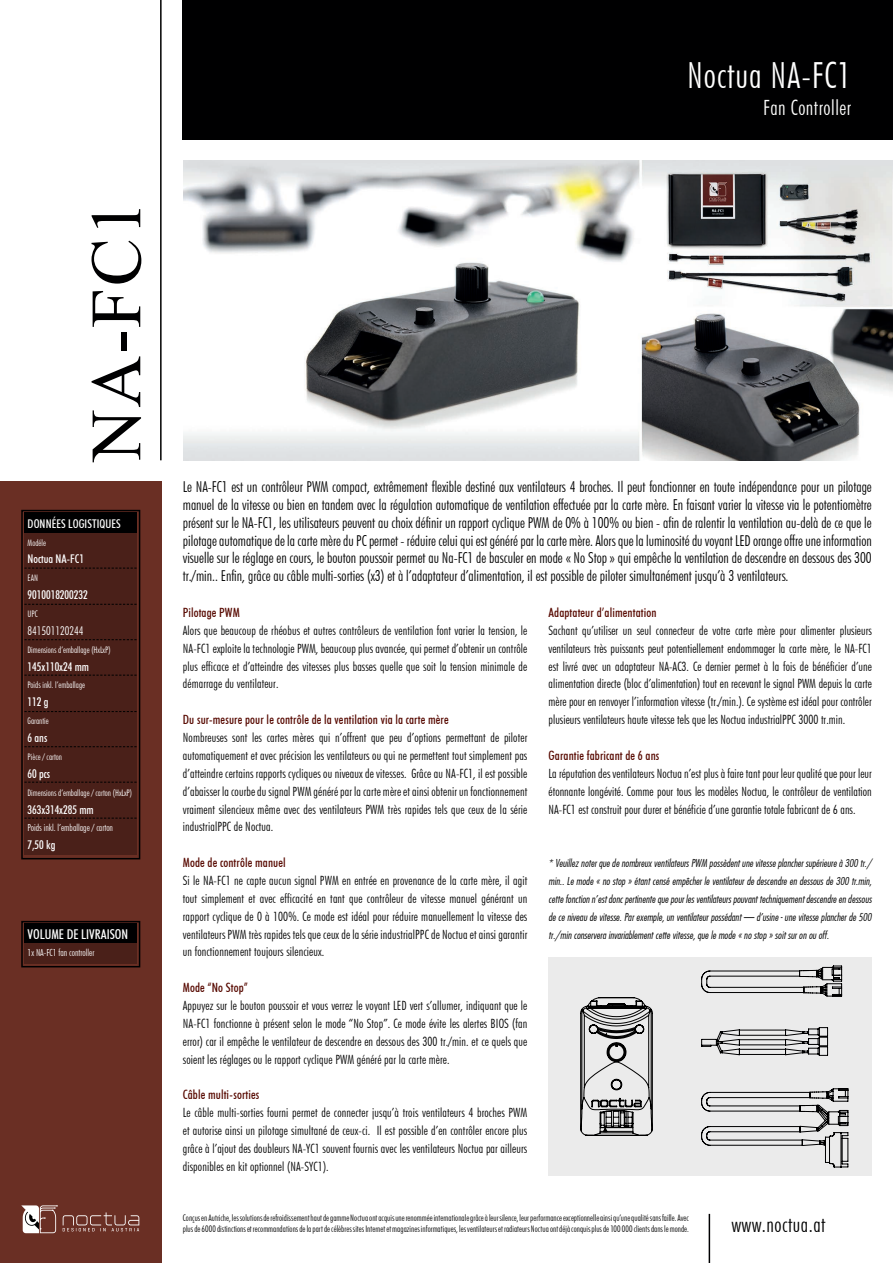
<style>
.page{position:relative;width:893px;height:1263px;background:#fff}
.page>*{position:absolute;margin:0;border:0;box-sizing:border-box;transform-origin:0 0}
.t1{font:72px "Times New Roman";color:#000001}
.t2{font:300 condensed 36px "Futura BT";letter-spacing:.025em;color:#fff}
.t3{font:300 condensed 21px "Futura BT";letter-spacing:.025em;color:#000001}
.t4{font:300 condensed 21px "Futura BT";letter-spacing:.025em;color:#fff}
.t5{font:300 condensed 15px/17.9px "Futura BT";color:#000001;text-align:justify}
.t6{font:500 condensed 13.5px "Futura BT";color:#fff}
.t7{font:300 condensed 12.75px/17.9px "Futura BT";letter-spacing:.01em;color:#000001;text-align:justify}
.t8{font:500 condensed 12.75px "Futura BT";letter-spacing:.01em;color:#570901}
.t9{font:500 condensed 12px "Futura BT";color:#fff}
.t10{font:300 condensed 12px "Futura BT";color:#fff}
.t11{font:10.5px/17.9px "Futura Lt Cn BT Italic";letter-spacing:.005em;color:#000001;text-align:justify}
.t12{font:300 condensed 9.75px "Futura BT";color:#fff}
.t13{font:300 condensed 9px "Futura BT";letter-spacing:.005em;color:#000001}
.t14{font:300 condensed 9px "Futura BT";color:#fff}
</style>
<div class="page">
<div style="left:0;top:482px;width:162px;height:781px;background:#6a2f24"></div>
<div style="left:24px;top:531px;width:113px;height:324px;background:#4a2019"></div>
<div style="left:24px;top:513px;width:113px;height:20px;background:#000001"></div>
<div style="left:21px;top:510px;width:119px;height:349px;border:2px solid #000001"></div>
<hr style="left:160px;top:0;width:2px;height:460px;background:#000001">
<div style="left:24px;top:942px;width:113px;height:22px;background:#4a2019"></div>
<div style="left:24px;top:924px;width:113px;height:19px;background:#000001"></div>
<div style="left:21px;top:921px;width:119px;height:46px;border:2px solid #000001"></div>
<svg style="left:24px;top:568px;width:113px;height:1px"></svg>
<svg style="left:24px;top:604px;width:113px;height:1px"></svg>
<svg style="left:24px;top:639px;width:113px;height:1px"></svg>
<svg style="left:24px;top:675px;width:113px;height:1px"></svg>
<svg style="left:24px;top:711px;width:113px;height:1px"></svg>
<svg style="left:24px;top:746px;width:113px;height:1px"></svg>
<svg style="left:24px;top:782px;width:113px;height:1px"></svg>
<svg style="left:24px;top:818px;width:113px;height:1px"></svg>
<hr style="left:709px;top:1214px;width:1px;height:49px;background:#000001">
<div style="left:183px;top:0;width:710px;height:139px;background:#000001"></div>
<svg style="left:549px;top:957px;width:323px;height:219px;background:#dadada"></svg>
<svg style="left:701px;top:965px;width:148px;height:203px;background:#cfcfcf"></svg>
<img style="left:183px;top:160px;width:710px;height:300px">
<svg style="left:21px;top:1205px;width:118px;height:28px"></svg>
<p class="t1" style="left:65px;top:461px;width:262px;rotate:-90deg">NA-FC1</p>
<p class="t9" style="left:28px;top:516px;width:95px">DONNÉES LOGISTIQUES</p>
<p class="t14" style="left:28px;top:537px;width:20px">Modéle</p>
<p class="t9" style="left:28px;top:552px;width:58px">Noctua NA-FC1</p>
<p class="t14" style="left:28px;top:573px;width:12px">EAN</p>
<p class="t9" style="left:28px;top:588px;width:62px">9010018200232</p>
<p class="t14" style="left:28px;top:608px;width:12px">UPC</p>
<p class="t10" style="left:28px;top:623px;width:58px">841501120244</p>
<p class="t14" style="left:28px;top:644px;width:84px">Dimensions d’emballage (HxLxP)</p>
<p class="t9" style="left:28px;top:659px;width:63px">145x110x24 mm</p>
<p class="t14" style="left:28px;top:680px;width:59px">Poids inkl. l’emballage</p>
<p class="t9" style="left:28px;top:695px;width:22px">112 g</p>
<p class="t14" style="left:28px;top:715px;width:23px">Garantie</p>
<p class="t9" style="left:28px;top:730px;width:21px">6 ans</p>
<p class="t14" style="left:28px;top:751px;width:36px">Pièce / carton</p>
<p class="t9" style="left:28px;top:766px;width:24px">60 pcs</p>
<p class="t14" style="left:28px;top:787px;width:106px">Dimensions d’emballage / carton (HxLxP)</p>
<p class="t9" style="left:28px;top:802px;width:68px">363x314x285 mm</p>
<p class="t12" style="left:28px;top:822px;width:87px">Poids inkl. l’emballage / carton</p>
<p class="t9" style="left:28px;top:838px;width:29px">7,50 kg</p>
<p class="t6" style="left:28px;top:925px;width:102px">VOLUME DE LIVRAISON</p>
<p class="t12" style="left:28px;top:947px;width:68px">1x NA-FC1 fan controller</p>
<p class="t2" style="left:687px;top:53px;width:166px">Noctua NA-FC1</p>
<p class="t4" style="left:763px;top:95px;width:90px">Fan Controller</p>
<p class="t5" style="left:183px;top:478px;width:690px">Le NA-FC1 est un contrôleur PWM compact, extrêmement flexible destiné aux ventilateurs 4 broches. Il peut fonctionner en toute indépendance pour un pilotage manuel de la vitesse ou bien en tandem avec la régulation automatique de ventilation effectuée par la carte mère. En faisant varier la vitesse via le potentiomètre présent sur le NA-FC1, les utilisateurs peuvent au choix définir un rapport cyclique PWM de 0% à 100% ou bien - afin de ralentir la ventilation au-delà de ce que le pilotage automatique de la carte mère du PC permet - réduire celui qui est généré par la carte mère. Alors que la luminosité du voyant LED orange offre une information visuelle sur le réglage en cours, le bouton poussoir permet au Na-FC1 de basculer en mode « No Stop » qui empêche la ventilation de descendre en dessous des 300 tr./min.. Enfin, grâce au câble multi-sorties (x3) et à l’adaptateur d’alimentation, il est possible de piloter simultanément jusqu’à 3 ventilateurs.</p>
<p class="t8" style="left:183px;top:605px;width:58px">Pilotage PWM</p>
<p class="t7" style="left:183px;top:621px;width:346px">Alors que beaucoup de rhéobus et autres contrôleurs de ventilation font varier la tension, le NA-FC1 exploite la technologie PWM, beaucoup plus avancée, qui permet d’obtenir un contrôle plus efficace et d’atteindre des vitesses plus basses quelle que soit la tension minimale de démarrage du ventilateur.</p>
<p class="t8" style="left:183px;top:712px;width:267px">Du sur-mesure pour le contrôle de la ventilation via la carte mère</p>
<p class="t7" style="left:183px;top:728px;width:346px">Nombreuses sont les cartes mères qui n’offrent que peu d’options permettant de piloter automatiquement et avec précision les ventilateurs ou qui ne permettent tout simplement pas d’atteindre certains rapports cycliques ou niveaux de vitesses. Grâce au NA-FC1, il est possible d’abaisser la courbe du signal PWM généré par la carte mère et ainsi obtenir un fonctionnement vraiment silencieux même avec des ventilateurs PWM très rapides tels que ceux de la série industrialPPC de Noctua.</p>
<p class="t8" style="left:183px;top:855px;width:104px">Mode de contrôle manuel</p>
<p class="t7" style="left:183px;top:871px;width:346px">Si le NA-FC1 ne capte aucun signal PWM en entrée en provenance de la carte mère, il agit tout simplement et avec efficacité en tant que contrôleur de vitesse manuel générant un rapport cyclique de 0 à 100%. Ce mode est idéal pour réduire manuellement la vitesse des ventilateurs PWM très rapides tels que ceux de la série industrialPPC de Noctua et ainsi garantir un fonctionnement toujours silencieux.</p>
<p class="t8" style="left:183px;top:980px;width:67px">Mode “No Stop”</p>
<p class="t7" style="left:183px;top:996px;width:346px">Appuyez sur le bouton poussoir et vous verrez le voyant LED vert s’allumer, indiquant que le NA-FC1 fonctionne à présent selon le mode “No Stop”. Ce mode évite les alertes BIOS (fan error) car il empêche le ventilateur de descendre en dessous des 300 tr./min. et ce quels que soient les réglages ou le rapport cyclique PWM généré par la carte mère.</p>
<p class="t8" style="left:183px;top:1087px;width:78px">Câble multi-sorties</p>
<p class="t7" style="left:183px;top:1103px;width:346px">Le câble multi-sorties fourni permet de connecter jusqu’à trois ventilateurs 4 broches PWM et autorise ainsi un pilotage simultané de ceux-ci. Il est possible d’en contrôler encore plus grâce à l’ajout des doubleurs NA-YC1 souvent fournis avec les ventilateurs Noctua par ailleurs disponibles en kit optionnel (NA-SYC1).</p>
<p class="t8" style="left:549px;top:605px;width:109px">Adaptateur d’alimentation</p>
<p class="t7" style="left:549px;top:621px;width:325px">Sachant qu’utiliser un seul connecteur de votre carte mère pour alimenter plusieurs ventilateurs très puissants peut potentiellement endommager la carte mère, le NA-FC1 est livré avec un adaptateur NA-AC3. Ce dernier permet à la fois de bénéficier d’une alimentation directe (bloc d’alimentation) tout en recevant le signal PWM depuis la carte mère pour en renvoyer l’information vitesse (tr./min.). Ce système est idéal pour contrôler plusieurs ventilateurs haute vitesse tels que les Noctua industrialPPC 3000 tr.min.</p>
<p class="t8" style="left:549px;top:748px;width:112px">Garantie fabricant de 6 ans</p>
<p class="t7" style="left:549px;top:764px;width:325px">La réputation des ventilateurs Noctua n’est plus à faire tant pour leur qualité que pour leur étonnante longévité. Comme pour tous les modèles Noctua, le contrôleur de ventilation NA-FC1 est construit pour durer et bénéficie d’une garantie totale fabricant de 6 ans.</p>
<p class="t11" style="left:549px;top:854px;width:325px">* Veuillez noter que de nombreux ventilateurs PWM possèdent une vitesse plancher supérieure à 300 tr./ min.. Le mode « no stop » étant censé empêcher le ventilateur de descendre en dessous de 300 tr.min, cette fonction n’est donc pertinente que pour les ventilateurs pouvant techniquement descendre en dessous de ce niveau de vitesse. Par exemple, un ventilateur possédant – d’usine - une vitesse plancher de 500 tr./min conservera invariablement cette vitesse, que le mode « no stop » soit sur on ou off.</p>
<p class="t13" style="left:183px;top:1212px;width:507px">Conçus en Autriche, les solutions de refroidissement haut de gamme Noctua ont acquis une renommée internationale grâce à leur silence, leur performance exceptionnelle ainsi qu’une qualité sans faille. Avec</p>
<p class="t13" style="left:183px;top:1223px;width:507px">plus de 6000 distinctions et recommandations de la part de célèbres sites Internet et magazines informatiques, les ventilateurs et radiateurs Noctua ont déjà conquis plus de 100 000 clients dans le monde.</p>
<p class="t3" style="left:731px;top:1212px;width:96px">www.noctua.at</p>
</div>
